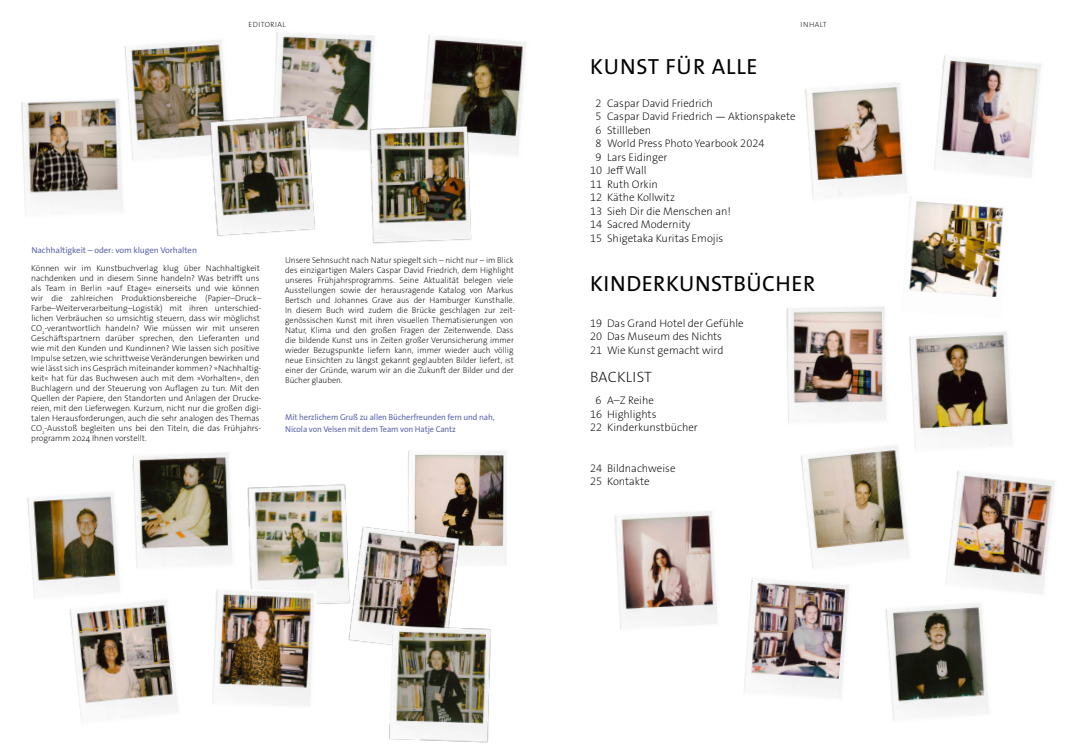
<style>
.page{position:relative;width:1078px;height:752px;background:#fff}
.page>*{position:absolute;margin:0;border:0;box-sizing:border-box;transform-origin:0 0}
.t1{font:22px "The Sans Os F";letter-spacing:.03em;color:#000}
.t2{font:200 15px "The Sans Os F";letter-spacing:.02em;color:#000}
.t3{font:200 11px/13.5px "The Sans Os F";color:#000}
.t4{font:200 8.5px/10px "The Sans Os F";color:#000}
.t5{font:8.5px/12px "The Sans Os F";letter-spacing:-.01em;color:#5e67ad}
.t6{font:200 7.5px "The Sans Os F";letter-spacing:.06em;color:#000}
.s1{font-family:"Miller Display Roman";font-weight:400}
</style>
<div class="page">
<img style="left:744px;top:578px;width:105px;height:119px">
<img style="left:786px;top:306px;width:100px;height:117px">
<img style="left:945px;top:470px;width:110px;height:124px">
<img style="left:934px;top:55px;width:107px;height:122px">
<img style="left:909px;top:331px;width:103px;height:119px">
<img style="left:800px;top:442px;width:112px;height:126px">
<img style="left:886px;top:603px;width:103px;height:118px">
<img style="left:909px;top:197px;width:95px;height:100px">
<img style="left:804px;top:83px;width:106px;height:119px">
<img style="left:132px;top:453px;width:100px;height:115px">
<img style="left:27px;top:492px;width:93px;height:106px">
<img style="left:422px;top:35px;width:104px;height:118px">
<img style="left:274px;top:32px;width:100px;height:118px">
<img style="left:124px;top:40px;width:103px;height:120px">
<img style="left:369px;top:124px;width:104px;height:120px">
<img style="left:69px;top:597px;width:109px;height:126px">
<img style="left:21px;top:97px;width:105px;height:119px">
<img style="left:209px;top:113px;width:108px;height:123px">
<img style="left:408px;top:450px;width:98px;height:111px">
<img style="left:348px;top:525px;width:114px;height:120px">
<img style="left:247px;top:484px;width:104px;height:124px">
<img style="left:212px;top:587px;width:104px;height:119px">
<img style="left:388px;top:623px;width:103px;height:120px">
<img style="left:614px;top:511px;width:103px;height:118px">
<p class="t6" style="left:248px;top:20px;width:38px">EDITORIAL</p>
<p class="t5" style="left:31px;top:244px;width:167px">Nachhaltigkeit – oder: vom klugen Vorhalten</p>
<p class="t4" style="left:31px;top:263px;width:232px">Können wir im Kunstbuchverlag klug über Nachhaltigkeit nachdenken und in diesem Sinne handeln? Was betrifft uns als Team in Berlin »auf Etage« einerseits und wie können wir die zahlreichen Produktionsbereiche (Papier–Druck– Farbe–Weiterverarbeitung–Logistik) mit ihren unterschied&shy;lichen Verbräuchen so umsichtig steuern, dass wir möglichst CO<sub>2</sub>-verantwortlich handeln? Wie müssen wir mit unseren Geschäftspartnern darüber sprechen, den Lieferanten und wie mit den Kunden und Kundinnen? Wie lassen sich positive Impulse setzen, wie schrittweise Veränderungen bewirken und wie lässt sich ins Gespräch miteinander kommen? »Nachhaltig&shy;keit« hat für das Buchwesen auch mit dem »Vorhalten«, den Buchlagern und der Steuerung von Auflagen zu tun. Mit den Quellen der Papiere, den Standorten und Anlagen der Drucke&shy;reien, mit den Lieferwegen. Kurzum, nicht nur die großen digi&shy;talen Herausforderungen, auch die sehr analogen des Themas CO<sub>2</sub>-Ausstoß begleiten uns bei den Titeln, die das Frühjahrs&shy;programm 2024 Ihnen vorstellt.</p>
<p class="t4" style="left:285px;top:255px;width:232px">Unsere Sehnsucht nach Natur spiegelt sich – nicht nur – im Blick des einzigartigen Malers Caspar David Friedrich, dem Highlight unseres Frühjahrsprogramms. Seine Aktualität belegen viele Ausstellungen sowie der herausragende Katalog von Markus Bertsch und Johannes Grave aus der Hamburger Kunsthalle.<br>In diesem Buch wird zudem die Brücke geschlagen zur zeit&shy;genössischen Kunst mit ihren visuellen Thematisierungen von Natur, Klima und den großen Fragen der Zeitenwende. Dass die bildende Kunst uns in Zeiten großer Verunsicherung immer wieder Bezugspunkte liefern kann, immer wieder auch völlig neue Einsichten zu längst gekannt geglaubten Bilder liefert, ist einer der Gründe, warum wir an die Zukunft der Bilder und der Bücher glauben.</p>
<p class="t5" style="left:285px;top:410px;width:211px">Mit herzlichem Gruß zu allen Bücherfreunden fern und nah,<br>Nicola von Velsen mit dem Team von Hatje Cantz</p>
<p class="t6" style="left:800px;top:20px;width:28px">INHALT</p>
<h1 class="t1" style="left:590px;top:52px;width:169px">KUNST FÜR ALLE</h1>
<p class="t3" style="left:595px;top:96px;width:119px">2 Caspar David Friedrich</p>
<p class="t3" style="left:595px;top:110px;width:202px">5 Caspar David Friedrich <span class="s1">—</span> Aktionspakete</p>
<p class="t3" style="left:595px;top:123px;width:57px">6 Stillleben</p>
<p class="t3" style="left:595px;top:137px;width:171px">8 World Press Photo Yearbook 2024</p>
<p class="t3" style="left:595px;top:150px;width:74px">9 Lars Eidinger</p>
<p class="t3" style="left:590px;top:164px;width:58px">10 Jeff Wall</p>
<p class="t3" style="left:590px;top:177px;width:69px">11 Ruth Orkin</p>
<p class="t3" style="left:590px;top:191px;width:86px">12 Käthe Kollwitz</p>
<p class="t3" style="left:590px;top:204px;width:142px">13 Sieh Dir die Menschen an!</p>
<p class="t3" style="left:590px;top:218px;width:102px">14 Sacred Modernity</p>
<p class="t3" style="left:590px;top:231px;width:135px">15 Shigetaka Kuritas Emojis</p>
<h1 class="t1" style="left:590px;top:269px;width:226px">KINDERKUNSTBÜCHER</h1>
<p class="t3" style="left:590px;top:316px;width:155px">19 Das Grand Hotel der Gefühle<br>20 Das Museum des Nichts<br>21 Wie Kunst gemacht wird</p>
<h2 class="t2" style="left:590px;top:367px;width:63px">BACKLIST</h2>
<p class="t3" style="left:590px;top:393px;width:109px;text-indent:5px">6 A–Z Reihe<br>16 Highlights<br>22 Kinderkunstbücher</p>
<p class="t3" style="left:590px;top:461px;width:87px">24 Bildnachweise<br>25 Kontakte</p>
</div>
